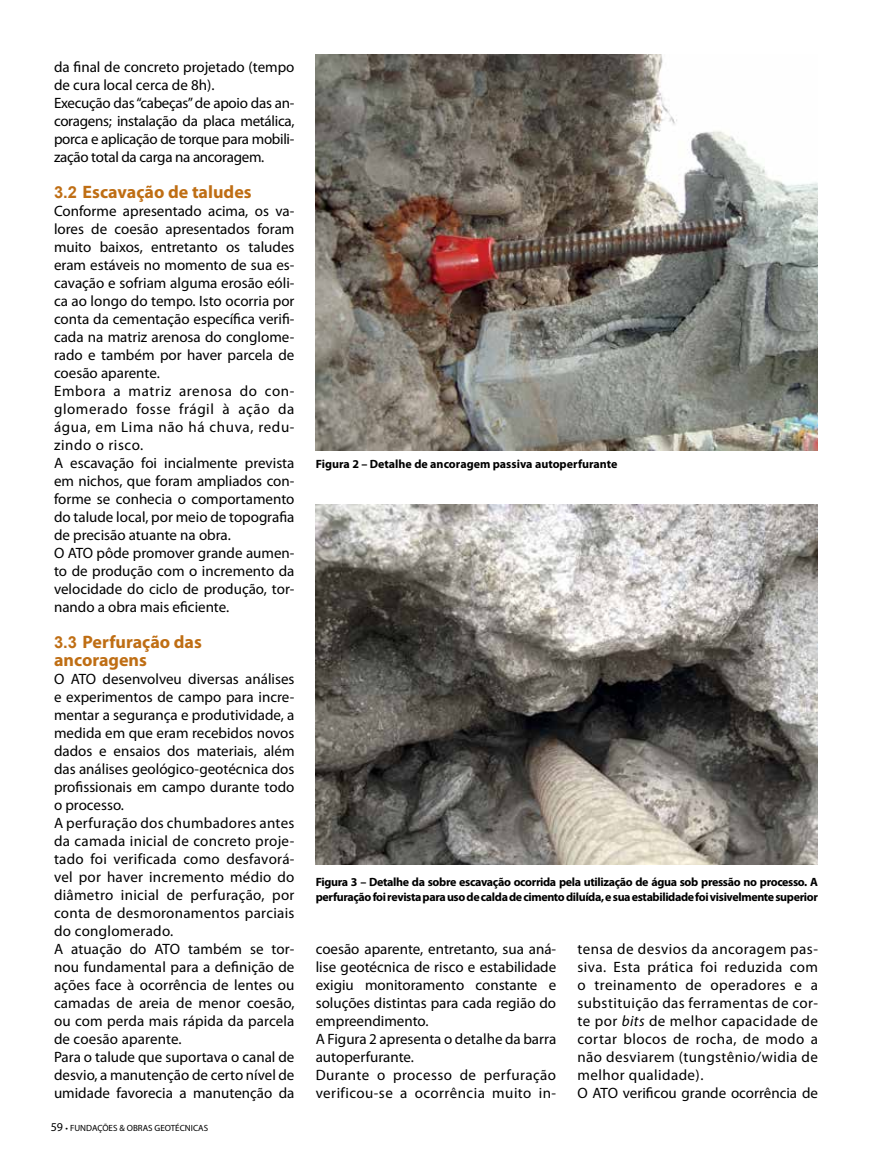
<style>
.page{position:relative;width:872px;height:1170px;background:#fff}
.page>*{position:absolute;margin:0;border:0;box-sizing:border-box;transform-origin:0 0}
.t1{font:700 18px/18px "Myriad Pro";color:#bf6e14}
.t2{font:15px/18px "Myriad Pro";color:#000}
.t3{font:15px/18px "Myriad Pro";letter-spacing:.03em;color:#000}
.t4{font:15px/18px "Myriad Pro";letter-spacing:-.02em;color:#000}
.t5{font:700 12px/15px "Myriad Pro";letter-spacing:-.03em;color:#000}
.t6{font:700 12px "Myriad Pro";color:#000}
.t7{font:9px "Myriad Pro";color:#000}
.s1{font-family:"Arial";font-size:16.5px}
.s2{font-size:12px}
.s3{font-style:italic}
</style>
<div class="page">
<img style="left:316px;top:54px;width:502px;height:396px">
<img style="left:316px;top:504px;width:501px;height:360px">
<p class="t4" style="left:54px;top:58px;width:242px">da final de concreto projetado (tempo de cura local cerca de 8h).<br>Execução das “cabeças” de apoio das an&shy;coragens; instalação da placa metálica, porca e aplicação de torque para mobili&shy;zação total da carga na ancoragem.</p>
<p class="t1" style="left:54px;top:182px;width:199px"><span class="s1">3.2</span> Escavação de taludes</p>
<p class="t2" style="left:54px;top:202px;width:242px">Conforme apresentado acima, os va&shy;lores de coesão apresentados foram muito baixos, entretanto os taludes eram estáveis no momento de sua es&shy;cavação e sofriam alguma erosão eóli&shy;ca ao longo do tempo. Isto ocorria por conta da cementação específica verifi&shy;cada na matriz arenosa do conglome&shy;rado e também por haver parcela de coesão aparente.<br>Embora a matriz arenosa do con&shy;glomerado fosse frágil à ação da água, em Lima não há chuva, redu&shy;zindo o risco.<br>A escavação foi incialmente prevista em nichos, que foram ampliados con&shy;forme se conhecia o comportamento do talude local, por meio de topografia de precisão atuante na obra.<br>O ATO pôde promover grande aumen&shy;to de produção com o incremento da velocidade do ciclo de produção, tor&shy;nando a obra mais eficiente.</p>
<p class="t1" style="left:54px;top:632px;width:149px"><span class="s1">3.3</span> Perfuração das ancoragens</p>
<p class="t2" style="left:54px;top:670px;width:242px">O ATO desenvolveu diversas análises e experimentos de campo para incre&shy;mentar a segurança e produtividade, a medida em que eram recebidos novos dados e ensaios dos materiais, além das análises geológico-geotécnica dos profissionais em campo durante todo o processo.<br>A perfuração dos chumbadores antes da camada inicial de concreto proje&shy;tado foi verificada como desfavorá&shy;vel por haver incremento médio do diâmetro inicial de perfuração, por conta de desmoronamentos parciais do conglomerado.<br>A atuação do ATO também se tor&shy;nou fundamental para a definição de ações face à ocorrência de lentes ou camadas de areia de menor coesão, ou com perda mais rápida da parcela de coesão aparente.<br>Para o talude que suportava o canal de desvio, a manutenção de certo nível de umidade favorecia a manutenção da</p>
<p class="t7" style="left:51px;top:1123px;width:159px"><span class="s2">59</span> • FUNDAÇÕES &amp; OBRAS GEOTÉCNICAS</p>
<p class="t6" style="left:316px;top:456px;width:303px">Figura 2 – Detalhe de ancoragem passiva autoperfurante</p>
<p class="t5" style="left:316px;top:873px;width:504px">Figura 3 – Detalhe da sobre escavação ocorrida pela utilização de água sob pressão no processo. A perfuração foi revista para uso de calda de cimento diluída, e sua estabilidade foi visivelmente superior</p>
<p class="t2" style="left:316px;top:940px;width:242px">coesão aparente, entretanto, sua aná&shy;lise geotécnica de risco e estabilidade exigiu monitoramento constante e soluções distintas para cada região do empreendimento.<br>A Figura 2 apresenta o detalhe da barra autoperfurante.<br>Durante o processo de perfuração verificou-se a ocorrência muito in-</p>
<p class="t3" style="left:577px;top:940px;width:242px">tensa de desvios da ancoragem pas&shy;siva. Esta prática foi reduzida com o treinamento de operadores e a substituição das ferramentas de cor&shy;te por <span class="s3">bits</span> de melhor capacidade de cortar blocos de rocha, de modo a não desviarem (tungstênio/widia de melhor qualidade).<br>O ATO verificou grande ocorrência de</p>
</div>
